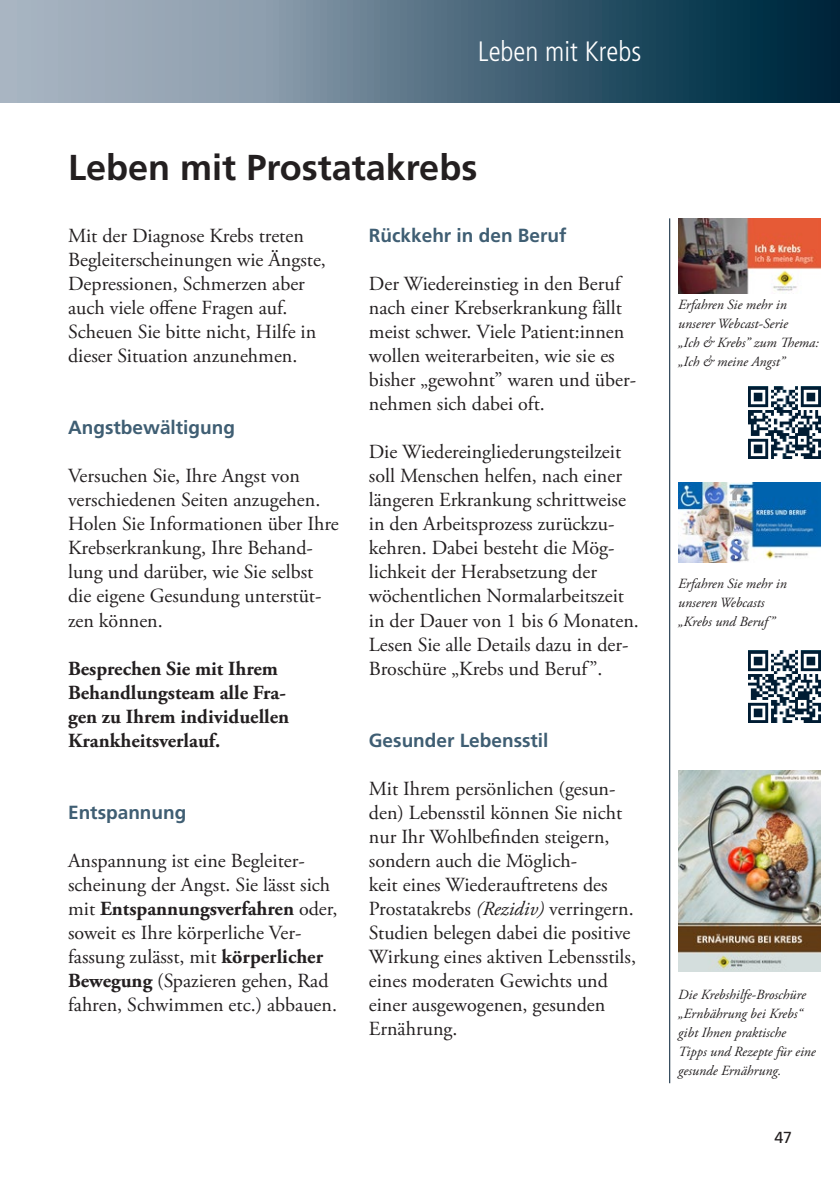
<style>
.page{position:relative;width:840px;height:1191px;background:#fff}
.page>*{position:absolute;margin:0;border:0;box-sizing:border-box;transform-origin:0 0}
.t1{font:700 36px "Frutiger LT Std";color:#231f20}
.t2{font:300 condensed 28px "Frutiger LT Std";color:#fff}
.t3{font:20px/24px "Adobe Garamond Pro";color:#231f20}
.t4{font:700 20px/24px "Adobe Garamond Pro";color:#231f20}
.t5{font:700 19px "Frutiger LT Std";color:#3f5e73}
.t6{font:16px "Frutiger LT Std";color:#231f20}
.t7{font:italic 14px/19px "Adobe Garamond Pro";color:#231f20}
.s1{font-weight:700}
.s2{font-style:italic}
</style>
<div class="page">
<svg style="left:0;top:0;width:839px;height:102px;background:#587386"></svg>
<hr style="left:668px;top:218px;width:1px;height:865px;background:#001c33">
<img style="left:678px;top:218px;width:141px;height:75px">
<img style="left:748px;top:386px;width:71px;height:72px">
<img style="left:678px;top:482px;width:141px;height:80px">
<img style="left:748px;top:650px;width:71px;height:72px">
<img style="left:678px;top:770px;width:141px;height:201px">
<h2 class="t2" style="left:477px;top:35px;width:165px">Leben mit Krebs</h2>
<h1 class="t1" style="left:68px;top:146px;width:410px">Leben mit Prostatakrebs</h1>
<p class="t3" style="left:68px;top:225px;width:259px">Mit der Diagnose Krebs treten<br>Begleiterscheinungen wie Ängste,<br>Depressionen, Schmerzen aber auch viele offene Fragen auf.<br>Scheuen Sie bitte nicht, Hilfe in dieser Situation anzunehmen.</p>
<p class="t5" style="left:68px;top:417px;width:168px">Angstbewältigung</p>
<p class="t3" style="left:68px;top:465px;width:272px">Versuchen Sie, Ihre Angst von verschiedenen Seiten anzugehen.<br>Holen Sie Informationen über Ihre<br>Krebserkrankung, Ihre Behand&shy;lung und darüber, wie Sie selbst die eigene Gesundung unterstüt&shy;zen können.</p>
<p class="t4" style="left:68px;top:656px;width:222px">Besprechen Sie mit Ihrem<br>Behandlungsteam alle Fra&shy;gen zu Ihrem individuellen<br>Krankheitsverlauf.</p>
<p class="t5" style="left:68px;top:801px;width:120px">Entspannung</p>
<p class="t3" style="left:68px;top:849px;width:270px">Anspannung ist eine Begleiter&shy;scheinung der Angst. Sie lässt sich mit <span class="s1">Entspannungsverfahren</span> oder, soweit es Ihre körperliche Ver&shy;fassung zulässt, mit <span class="s1">körperlicher Bewegung</span> (Spazieren gehen, Rad fahren, Schwimmen etc.) abbauen.</p>
<p class="t5" style="left:369px;top:225px;width:199px">Rückkehr in den Beruf</p>
<p class="t3" style="left:369px;top:273px;width:268px">Der Wiedereinstieg in den Beruf nach einer Krebserkrankung fällt meist schwer. Viele Patient:innen wollen weiterarbeiten, wie sie es bisher „gewohnt” waren und über&shy;nehmen sich dabei oft.</p>
<p class="t3" style="left:369px;top:441px;width:271px">Die Wiedereingliederungsteilzeit soll Menschen helfen, nach einer längeren Erkrankung schrittweise in den Arbeitsprozess zurückzu&shy;kehren. Dabei besteht die Mög&shy;lichkeit der Herabsetzung der wöchentlichen Normalarbeitszeit in der Dauer von 1 bis 6 Monaten.<br>Lesen Sie alle Details dazu in der-<br>Broschüre „Krebs und Beruf”.</p>
<p class="t5" style="left:369px;top:729px;width:181px">Gesunder Lebensstil</p>
<p class="t3" style="left:369px;top:777px;width:268px">Mit Ihrem persönlichen (gesun&shy;den) Lebensstil können Sie nicht nur Ihr Wohlbefinden steigern, sondern auch die Möglich-<br>keit eines Wiederauftretens des<br>Prostatakrebs <span class="s2">(Rezidiv)</span> verringern.<br>Studien belegen dabei die positive<br>Wirkung eines aktiven Lebensstils, eines moderaten Gewichts und einer ausgewogenen, gesunden<br>Ernährung.</p>
<p class="t7" style="left:677px;top:296px;width:142px">Erfahren Sie mehr in unserer Webcast-Serie<br>„Ich &amp; Krebs” zum Thema: „Ich &amp; meine Angst”</p>
<p class="t7" style="left:677px;top:575px;width:110px">Erfahren Sie mehr in unseren Webcasts „Krebs und Beruf”</p>
<p class="t7" style="left:677px;top:985px;width:139px">Die Krebshilfe-Broschüre „Ernbährung bei Krebs“ gibt Ihnen praktische<br>Tipps und Rezepte für eine gesunde Ernährung.</p>
<p class="t6" style="left:773px;top:1128px;width:19px">47</p>
</div>
